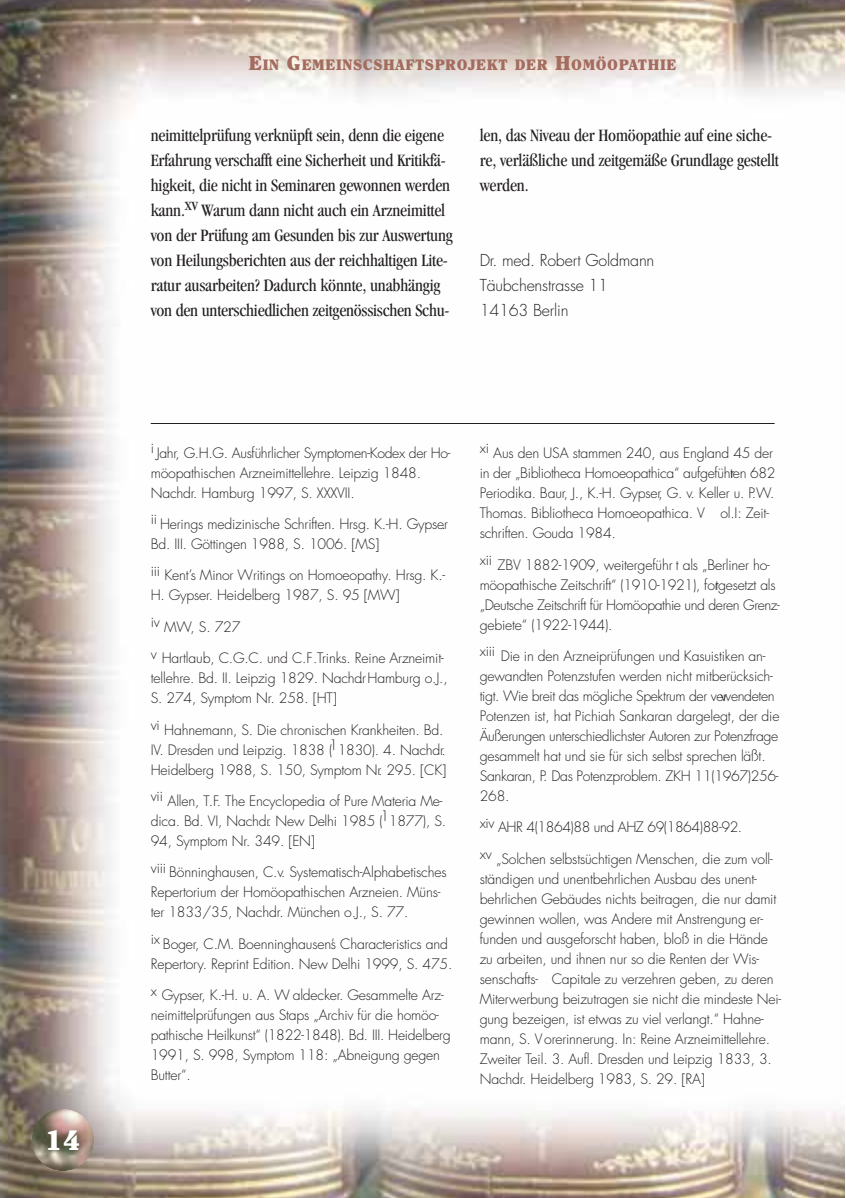
<style>
.page{position:relative;width:846px;height:1198px;background:#fff}
.page>*{position:absolute;margin:0;border:0;box-sizing:border-box;transform-origin:0 0}
.t1{font:900 28px "Clearface";color:#fff}
.t2{font:condensed 18px/25px "Garamond";letter-spacing:-.01em;color:#231f20}
.t3{font:300 16px/25px "Futura";letter-spacing:-.015em;color:#231f20}
.t4{font:900 15px "Clearface";letter-spacing:.04em;color:#a46c5e}
.t5{font:300 14px/20px "Futura";letter-spacing:-.015em;color:#231f20}
.s1{font-size:20px}
</style>
<div class="page">
<img style="left:0;top:0;width:844px;height:1197px">
<img style="left:32px;top:1108px;width:62px;height:62px;border-radius:50%">
<hr style="left:151px;top:423px;width:623px;height:1px;background:#231f20">
<h1 class="t1" style="left:45px;top:1127px;width:37px">14</h1>
<p class="t4" style="left:249px;top:59px;width:429px"><span class="s1">E</span>IN <span class="s1">G</span>EMEINSCSHAFTSPROJEKT DER <span class="s1">H</span>OMÖOPATHIE</p>
<p class="t2" style="left:151px;top:122px;width:304px">neimittelprüfung verknüpft sein, denn die eigene Erfahrung verschafft eine Sicherheit und Kritikfä&shy;higkeit, die nicht in Seminaren gewonnen werden kann.xv Warum dann nicht auch ein Arzneimittel von der Prüfung am Gesunden bis zur Auswertung von Heilungsberichten aus der reichhaltigen Lite&shy;ratur ausarbeiten? Dadurch könnte, unabhängig von den unterschiedlichen zeitgenössischen Schu-</p>
<p class="t2" style="left:480px;top:122px;width:301px">len, das Niveau der Homöopathie auf eine siche&shy;re, verläßliche und zeitgemäße Grundlage gestellt werden.</p>
<p class="t3" style="left:480px;top:248px;width:176px">Dr. med. Robert Goldmann<br>Täubchenstrasse 11<br>14163 Berlin</p>
<p class="t5" style="left:151px;top:443px;width:301px">i Jahr, G.H.G. Ausführlicher Symptomen-Kodex der Ho&shy;möopathischen Arzneimittellehre. Leipzig 1848.<br>Nachdr. Hamburg 1997, S. XXXVII.</p>
<p class="t5" style="left:151px;top:514px;width:299px">ii Herings medizinische Schriften. Hrsg. K.-H. Gypser.<br>Bd. III. Göttingen 1988, S. 1006. [MS]</p>
<p class="t5" style="left:151px;top:565px;width:296px">iii Kent’s Minor Writings on Homoeopathy. Hrsg. K.-<br>H. Gypser. Heidelberg 1987, S. 95 [MW]</p>
<p class="t5" style="left:151px;top:617px;width:91px">iv MW, S. 727</p>
<p class="t5" style="left:151px;top:648px;width:298px">v Hartlaub, C.G.C. und C.F.Trinks. Reine Arzneimit&shy;tellehre. Bd. II. Leipzig 1829. Nachdr. Hamburg o.J.,<br>S. 274, Symptom Nr. 258. [HT]</p>
<p class="t5" style="left:151px;top:719px;width:297px">vi Hahnemann, S. Die chronischen Krankheiten. Bd.<br>IV. Dresden und Leipzig. 1838 (11830). 4. Nachdr.<br>Heidelberg 1988, S. 150, Symptom Nr. 295. [CK]</p>
<p class="t5" style="left:151px;top:791px;width:297px">vii Allen, T.F. The Encyclopedia of Pure Materia Me&shy;dica. Bd. VI, Nachdr. New Delhi 1985 (11877), S.<br>94, Symptom Nr. 349. [EN]</p>
<p class="t5" style="left:151px;top:862px;width:297px">viii Bönninghausen, C.v. Systematisch-Alphabetisches<br>Repertorium der Homöopathischen Arzneien. Müns&shy;ter 1833/35, Nachdr. München o.J., S. 77.</p>
<p class="t5" style="left:151px;top:933px;width:303px">ix Boger, C.M. Boenninghausen’s Characteristics and<br>Repertory. Reprint Edition. New Delhi 1999, S. 475.</p>
<p class="t5" style="left:151px;top:985px;width:301px">x Gypser, K.-H. u. A. W aldecker. Gesammelte Arz&shy;neimittelprüfungen aus Staps „Archiv für die homöo&shy;pathische Heilkunst“ (1822-1848). Bd. III. Heidelberg 1991, S. 998, Symptom 118: „Abneigung gegen Butter“.</p>
<p class="t5" style="left:480px;top:443px;width:297px">xi Aus den USA stammen 240, aus England 45 der in der „Bibliotheca Homoeopathica“ aufgeführten 682<br>Periodika. Baur, J., K.-H. Gypser, G. v. Keller u. P.W.<br>Thomas. Bibliotheca Homoeopathica. V ol.I: Zeit&shy;schriften. Gouda 1984.</p>
<p class="t5" style="left:480px;top:554px;width:302px">xii ZBV 1882-1909, weitergeführ t als „Berliner ho&shy;möopathische Zeitschrift“ (1910-1921), fortgesetzt als „Deutsche Zeitschrift für Homöopathie und deren Grenz&shy;gebiete“ (1922-1944).</p>
<p class="t5" style="left:480px;top:646px;width:301px">xiii Die in den Arzneiprüfungen und Kasuistiken an&shy;gewandten Potenzstufen werden nicht mitberücksich&shy;tigt. Wie breit das mögliche Spektrum der verwendeten Potenzen ist, hat Pichiah Sankaran dargelegt, der die Äußerungen unterschiedlichster Autoren zur Potenzfrage gesammelt hat und sie für sich selbst sprechen läßt.<br>Sankaran, P. Das Potenzproblem. ZKH 11(1967)256- 268.</p>
<p class="t5" style="left:480px;top:817px;width:264px">xiv AHR 4(1864)88 und AHZ 69(1864)88-92.</p>
<p class="t5" style="left:480px;top:849px;width:303px">xv „Solchen selbstsüchtigen Menschen, die zum voll&shy;ständigen und unentbehrlichen Ausbau des unent&shy;behrlichen Gebäudes nichts beitragen, die nur damit gewinnen wollen, was Andere mit Anstrengung er&shy;funden und ausgeforscht haben, bloß in die Hände zu arbeiten, und ihnen nur so die Renten der Wis&shy;senschafts- Capitale zu verzehren geben, zu deren Miterwerbung beizutragen sie nicht die mindeste Nei&shy;gung bezeigen, ist etwas zu viel verlangt.“ Hahne&shy;mann, S. Vorerinnerung. In: Reine Arzneimittellehre.<br>Zweiter Teil. 3. Aufl. Dresden und Leipzig 1833, 3.<br>Nachdr. Heidelberg 1983, S. 29. [RA]</p>
</div>
